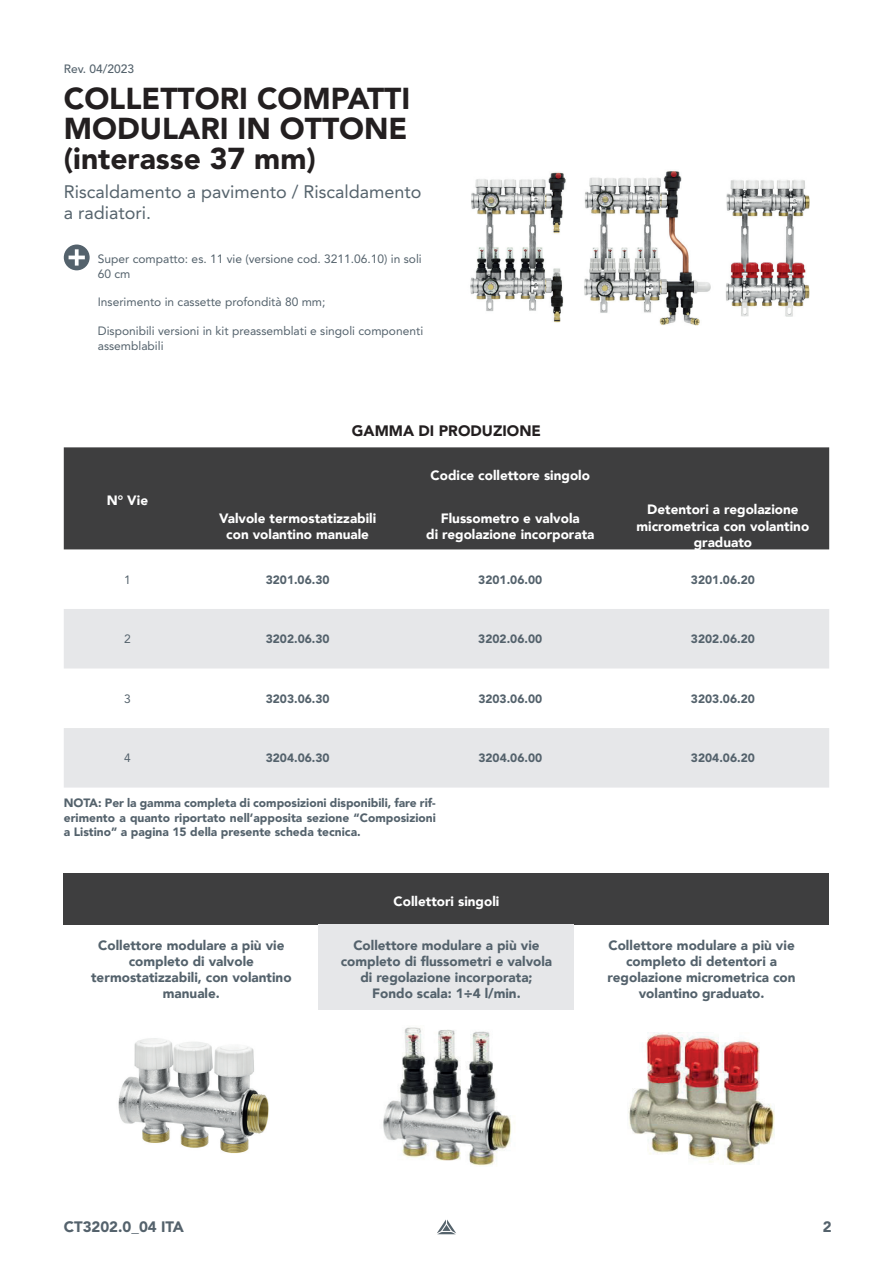
<style>
.page{position:relative;width:893px;height:1263px;background:#fff}
.page>*{position:absolute;margin:0;border:0;box-sizing:border-box;transform-origin:0 0}
.t1{font:900 30px/30px "Avenir LT Pro";color:#231f20;text-align:justify}
.t2{font:18px/21px "Avenir LT Pro";color:#55636c}
.t3{font:900 15px "Avenir LT Pro";color:#231f20}
.t4{font:900 15px "Avenir LT Pro";color:#54626c}
.t5{font:900 13.5px/16.2px "Avenir";color:#54626c;text-align:center}
.t6{font:900 13.5px/16.2px "Avenir";color:#fff;text-align:center}
.t7{font:900 12px/14.4px "Avenir LT Pro";color:#54626c;text-align:justify}
.t8{font:12px/14.4px "Avenir LT Pro";color:#54626c}
.t9{font:500 12px "Avenir LT Pro";color:#54626c}
</style>
<div class="page">
<svg style="left:437px;top:1219px;width:19px;height:15px"></svg>
<div style="left:64px;top:244px;width:26px;height:26px;background:#54626c;border-radius:50%"></div>
<svg style="left:69px;top:249px;width:16px;height:17px"></svg>
<img style="left:470px;top:172px;width:96px;height:151px">
<img style="left:584px;top:171px;width:127px;height:155px">
<img style="left:726px;top:180px;width:84px;height:137px">
<div style="left:64px;top:447px;width:765px;height:102px;background:#3e3e3f"></div>
<svg style="left:64px;top:609px;width:765px;height:178px;fill:#e6e7e9"></svg>
<div style="left:64px;top:873px;width:765px;height:51px;background:#3e3e3f"></div>
<div style="left:319px;top:924px;width:255px;height:86px;background:#e6e7e9"></div>
<img style="left:118px;top:1038px;width:151px;height:116px">
<img style="left:383px;top:1027px;width:132px;height:139px">
<img style="left:628px;top:1032px;width:146px;height:133px">
<p class="t9" style="left:64px;top:62px;width:72px">Rev. 04/2023</p>
<h1 class="t1" style="left:64px;top:83px;width:348px">COLLETTORI COMPATTI MODULARI IN OTTONE (interasse 37 mm)</h1>
<h2 class="t2" style="left:64px;top:181px;width:359px">Riscaldamento a pavimento / Riscaldamento a radiatori.</h2>
<p class="t8" style="left:98px;top:252px;width:325px">Super compatto: es. 11 vie (versione cod. 3211.06.10) in soli<br>60 cm</p>
<p class="t8" style="left:98px;top:295px;width:229px">Inserimento in cassette profondità 80 mm;</p>
<p class="t8" style="left:98px;top:324px;width:327px">Disponibili versioni in kit preassemblati e singoli componenti assemblabili</p>
<p class="t3" style="left:352px;top:422px;width:191px">GAMMA DI PRODUZIONE</p>
<p class="t6" style="left:107px;top:492px;width:43px">N° Vie</p>
<p class="t6" style="left:431px;top:466px;width:161px">Codice collettore singolo</p>
<p class="t6" style="left:219px;top:509px;width:159px">Valvole termostatizzabili con volantino manuale</p>
<p class="t6" style="left:426px;top:509px;width:170px">Flussometro e valvola<br>di regolazione incorporata</p>
<p class="t6" style="left:637px;top:501px;width:174px">Detentori a regolazione micrometrica con volantino graduato</p>
<p class="t8" style="left:124px;top:572px;width:8px">1</p>
<p class="t7" style="left:266px;top:572px;width:65px">3201.06.30</p>
<p class="t7" style="left:478px;top:572px;width:65px">3201.06.00</p>
<p class="t7" style="left:691px;top:572px;width:65px">3201.06.20</p>
<p class="t8" style="left:124px;top:632px;width:8px">2</p>
<p class="t7" style="left:266px;top:632px;width:65px">3202.06.30</p>
<p class="t7" style="left:478px;top:632px;width:65px">3202.06.00</p>
<p class="t7" style="left:691px;top:632px;width:65px">3202.06.20</p>
<p class="t8" style="left:124px;top:691px;width:8px">3</p>
<p class="t7" style="left:266px;top:691px;width:65px">3203.06.30</p>
<p class="t7" style="left:478px;top:691px;width:65px">3203.06.00</p>
<p class="t7" style="left:691px;top:691px;width:65px">3203.06.20</p>
<p class="t8" style="left:124px;top:751px;width:8px">4</p>
<p class="t7" style="left:266px;top:751px;width:65px">3204.06.30</p>
<p class="t7" style="left:478px;top:751px;width:65px">3204.06.00</p>
<p class="t7" style="left:691px;top:751px;width:65px">3204.06.20</p>
<p class="t7" style="left:64px;top:796px;width:374px">NOTA: Per la gamma completa di composizioni disponibili, fare rif&shy;erimento a quanto riportato nell’apposita sezione “Composizioni a Listino” a pagina 15 della presente scheda tecnica.</p>
<p class="t6" style="left:394px;top:893px;width:107px">Collettori singoli</p>
<p class="t5" style="left:91px;top:936px;width:202px">Collettore modulare a più vie completo di valvole termostatizzabili, con volantino manuale.</p>
<p class="t5" style="left:341px;top:936px;width:213px">Collettore modulare a più vie completo di flussometri e valvola di regolazione incorporata;<br>Fondo scala: 1÷4 l/min.</p>
<p class="t5" style="left:608px;top:936px;width:189px">Collettore modulare a più vie completo di detentori a regolazione micrometrica con volantino graduato.</p>
<p class="t4" style="left:64px;top:1218px;width:122px">CT3202.0_04 ITA</p>
<p class="t4" style="left:823px;top:1218px;width:10px">2</p>
</div>
